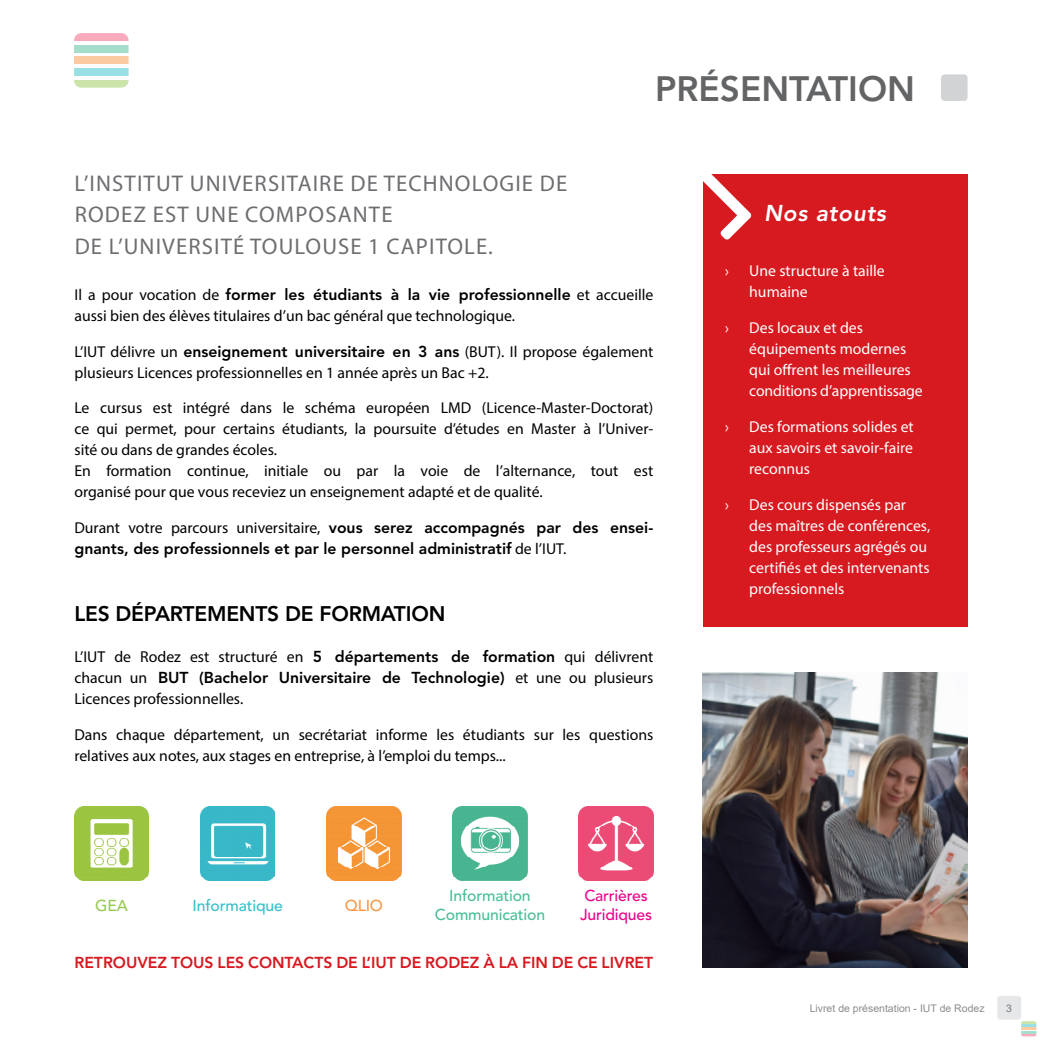
<style>
.page{position:relative;width:1042px;height:1042px;background:#fff}
.page>*{position:absolute;margin:0;border:0;box-sizing:border-box;transform-origin:0 0}
.t1{font:800 35px "Avenir LT Std";color:#636466}
.t2{font:22.75px/31.5px "Myriad Pro";letter-spacing:.05em;color:#6d6e71}
.t3{font:italic 800 22.75px "Avenir LT Std";letter-spacing:.03em;color:#fff}
.t4{font:800 21px "Avenir LT Std";letter-spacing:-.01em;color:#000}
.t5{font:15.75px/21px "Myriad Pro";color:#000}
.t6{font:15.75px/21px "Myriad Pro";color:#fff}
.t7{font:800 15.75px "Avenir LT Std";color:#000}
.t8{font:800 15.75px "Avenir LT Std";color:#d71920}
.t9{font:500 15.75px/19.2px "Avenir LT Std";letter-spacing:-.01em;color:#4abd98;text-align:center}
.t10{font:500 15.75px/19.2px "Avenir LT Std";letter-spacing:-.01em;color:#ec008c}
.t11{font:500 15.75px "Avenir LT Std";letter-spacing:-.01em;color:#35c0ca}
.t12{font:15.75px "Avenir LT Std";color:#fff}
.t13{font:500 15.75px "Avenir LT Std";color:#f89644}
.t14{font:500 15.75px "Avenir LT Std";color:#95ca55}
.t15{font:10.5px "Arial";color:#8a8c8e}
.t16{font:10.5px "Arial";color:#77787b}
.s1{font-family:"Myriad Pro";font-weight:400}
.s2{font-family:"Avenir LT Std";font-weight:800}
</style>
<div class="page">
<div style="left:941px;top:74px;width:26px;height:27px;background:#d1d3d4;border-radius:4px"></div>
<div style="left:997px;top:996px;width:24px;height:23px;background:#e6e7e8;border-radius:3px"></div>
<svg style="left:1021px;top:1021px;width:15px;height:15px"></svg>
<div style="left:74px;top:80px;width:55px;height:8px;background:#cae4aa"></div>
<div style="left:74px;top:68px;width:55px;height:8px;background:#9adfe4"></div>
<div style="left:74px;top:57px;width:55px;height:7px;background:#fbcaa1"></div>
<div style="left:74px;top:45px;width:55px;height:7px;background:#a4decb"></div>
<div style="left:74px;top:33px;width:55px;height:8px;background:#f7abbc"></div>
<div style="left:703px;top:174px;width:264px;height:452px;background:#d71920"></div>
<svg style="left:703px;top:174px;width:48px;height:66px"></svg>
<img style="left:703px;top:673px;width:264px;height:294px">
<img style="left:74px;top:806px;width:75px;height:75px">
<img style="left:453px;top:806px;width:74px;height:75px">
<img style="left:200px;top:806px;width:75px;height:75px">
<img style="left:327px;top:806px;width:74px;height:75px">
<img style="left:579px;top:806px;width:74px;height:75px">
<h1 class="t1" style="left:655px;top:68px;width:88px">Présentation</h1>
<h2 class="t2" style="left:75px;top:167px;width:63px">L’institut</h2>
<h2 class="t2" style="left:190px;top:167px;width:44px">Univer</h2>
<h2 class="t2" style="left:75px;top:167px;width:479px;text-indent:193px">sitaire de Technologie de<br>Rodez est une composante<br>de l’Univer</h2>
<h2 class="t2" style="left:202px;top:230px;width:293px">sité Toulouse 1 Capitole.</h2>
<p class="t7" style="left:74px;top:285px;width:580px"><span class="s1">Il a pour vocation de</span> former les étudiants à la vie professionnelle <span class="s1">et accueille</span></p>
<p class="t5" style="left:74px;top:305px;width:442px">aussi bien des élèves titulaires d’un bac général que technologique.</p>
<p class="t5" style="left:74px;top:340px;width:580px">L’IUT délivre un <span class="s2">enseignement universitaire en 3 ans</span> (BUT). Il propose également plusieurs Licences professionnelles en 1 année après un Bac +2.</p>
<p class="t5" style="left:74px;top:397px;width:580px">Le cursus est intégré dans le schéma européen LMD (Licence-Master-Doctorat) ce qui permet, pour certains étudiants, la poursuite d’études en Master à l’Univer&shy;sité ou dans de grandes écoles.<br>En formation continue, initiale ou par la voie de l’alternance, tout est organisé pour que vous receviez un enseignement adapté et de qualité.</p>
<p class="t5" style="left:74px;top:517px;width:580px">Durant votre parcours universitaire, <span class="s2">vous serez accompagnés par des ensei-</span></p>
<p class="t7" style="left:74px;top:539px;width:493px">gnants, des professionnels et par le personnel administratif <span class="s1">de l’IUT.</span></p>
<h3 class="t4" style="left:74px;top:601px;width:83px">Les départe</h3>
<h3 class="t4" style="left:207px;top:601px;width:33px">ments</h3>
<h3 class="t4" style="left:285px;top:601px;width:110px">de formation</h3>
<p class="t5" style="left:74px;top:646px;width:580px">L’IUT de Rodez est structuré en <span class="s2">5 départements de formation</span> qui délivrent</p>
<p class="t7" style="left:74px;top:668px;width:580px"><span class="s1">chacun un</span> BUT (Bachelor Universitaire de Technologie) <span class="s1">et une ou plusieurs</span></p>
<p class="t5" style="left:74px;top:688px;width:170px">Licences professionnelles.</p>
<p class="t5" style="left:74px;top:724px;width:580px">Dans chaque département, un secrétariat informe les étudiants sur les questions relatives aux notes, aux stages en entreprise, à l’emploi du temps...</p>
<p class="t14" style="left:95px;top:896px;width:34px">GEA</p>
<p class="t11" style="left:193px;top:896px;width:92px">Informatique</p>
<p class="t13" style="left:345px;top:896px;width:40px">QLIO</p>
<p class="t9" style="left:435px;top:886px;width:112px">Information<br>Communication</p>
<p class="t10" style="left:580px;top:886px;width:74px">Carrières<br>Juridiques</p>
<p class="t8" style="left:74px;top:952px;width:21px">Retro</p>
<p class="t8" style="left:126px;top:952px;width:101px">uvez tousles</p>
<p class="t8" style="left:248px;top:952px;width:12px">contacts</p>
<p class="t8" style="left:336px;top:952px;width:111px">de l’IUT de Rode</p>
<p class="t8" style="left:470px;top:952px;width:142px">z à la findecelivret</p>
<h2 class="t3" style="left:764px;top:199px;width:123px">Nos atouts</h2>
<p class="t12" style="left:724px;top:262px;width:6px">›</p>
<p class="t6" style="left:749px;top:260px;width:137px">Une structure à taille humaine</p>
<p class="t12" style="left:724px;top:319px;width:6px">›</p>
<p class="t6" style="left:749px;top:317px;width:175px">Des locaux et des équipements modernes qui offrent les meilleures conditions d’apprentissage</p>
<p class="t12" style="left:724px;top:417px;width:6px">›</p>
<p class="t6" style="left:749px;top:416px;width:166px;text-align:justify">Des formations solides et aux savoirs et savoir-faire reconnus</p>
<p class="t12" style="left:724px;top:495px;width:6px">›</p>
<p class="t6" style="left:749px;top:494px;width:182px">Des cours dispensés par des maîtres de conférences, des professeurs agrégés ou certifiés et des intervenants professionnels</p>
<p class="t15" style="left:810px;top:1000px;width:176px">Livret de présentation - IUT de Rodez</p>
<p class="t16" style="left:1006px;top:1000px;width:7px">3</p>
</div>
